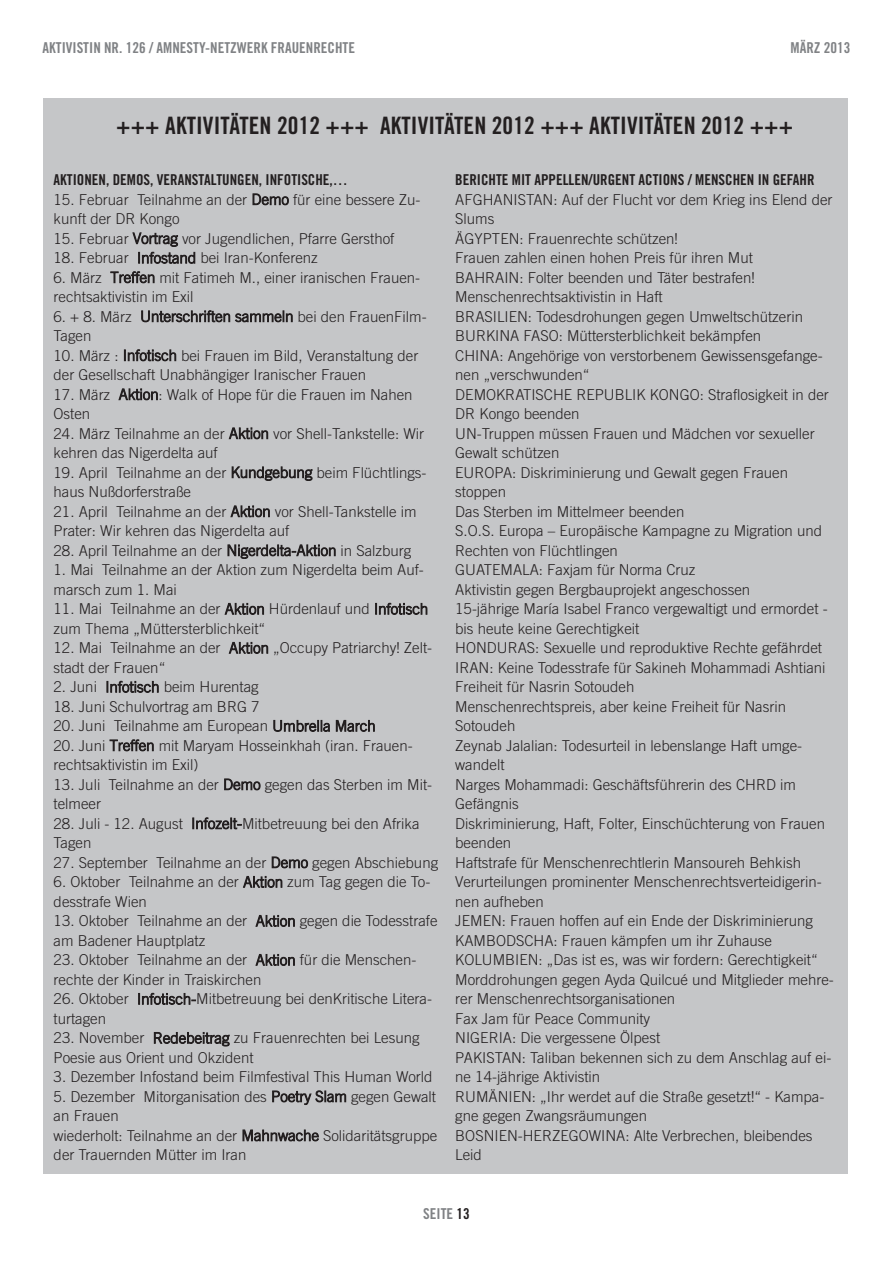
<style>
.page{position:relative;width:893px;height:1263px;background:#fff}
.page>*{position:absolute;margin:0;border:0;box-sizing:border-box;transform-origin:0 0}
.t1{font:24px "Amnesty Trade Gothic Bd Cn 20";letter-spacing:.005em;color:#231f20}
.t2{font:300 15px/19.5px "Amnesty Trade Gothic";color:#231f20}
.t3{font:15px "Amnesty Trade Gothic Bd Cn 20";color:#231f20}
.t4{font:15px "Amnesty Trade Gothic Bd Cn 20";color:#808285}
.s1{color:#231f20}
</style>
<div class="page">
<div style="left:43px;top:98px;width:805px;height:1076px;background:#c5c6c8"></div>
<p class="t4" style="left:43px;top:39px;width:314px">AKTIVISTIN NR. 126 / AMNESTY-NETZWERK FRAUENRECHTE</p>
<p class="t4" style="left:790px;top:39px;width:61px">MÄRZ 2013</p>
<h1 class="t1" style="left:116px;top:112px;width:678px">+++ AKTIVITÄTEN 2012 +++ AKTIVITÄTEN 2012 +++ AKTIVITÄTEN 2012 +++</h1>
<p class="t3" style="left:54px;top:171px;width:296px">AKTIONEN, DEMOS, VERANSTALTUNGEN, INFOTISCHE,…</p>
<p class="t2" style="left:54px;top:191px;width:368px">15. Februar Teilnahme an der Demo für eine bessere Zu&shy;kunft der DR Kongo</p>
<p class="t2" style="left:54px;top:230px;width:342px">15. Februar Vortrag vor Jugendlichen, Pfarre Gersthof</p>
<p class="t2" style="left:54px;top:249px;width:266px">18. Februar Infostand bei Iran-Konferenz</p>
<p class="t2" style="left:54px;top:269px;width:368px">6. März Treffen mit Fatimeh M., einer iranischen Frauen&shy;rechtsaktivistin im Exil</p>
<p class="t2" style="left:54px;top:308px;width:375px">6. + 8. März Unterschriften sammeln bei den FrauenFilm-<br>Tagen</p>
<p class="t2" style="left:54px;top:347px;width:366px">10. März : Infotisch bei Frauen im Bild, Veranstaltung der der Gesellschaft Unabhängiger Iranischer Frauen</p>
<p class="t2" style="left:54px;top:386px;width:360px">17. März Aktion: Walk of Hope für die Frauen im Nahen<br>Osten</p>
<p class="t2" style="left:54px;top:425px;width:372px">24. März Teilnahme an der Aktion vor Shell-Tankstelle: Wir kehren das Nigerdelta auf</p>
<p class="t2" style="left:54px;top:464px;width:374px">19. April Teilnahme an der Kundgebung beim Flüchtlings&shy;haus Nußdorferstraße</p>
<p class="t2" style="left:54px;top:503px;width:365px">21. April Teilnahme an der Aktion vor Shell-Tankstelle im<br>Prater: Wir kehren das Nigerdelta auf</p>
<p class="t2" style="left:54px;top:542px;width:359px">28. April Teilnahme an der Nigerdelta-Aktion in Salzburg</p>
<p class="t2" style="left:54px;top:561px;width:372px">1. Mai Teilnahme an der Aktion zum Nigerdelta beim Auf&shy;marsch zum 1. Mai</p>
<p class="t2" style="left:54px;top:600px;width:376px">11. Mai Teilnahme an der Aktion Hürdenlauf und Infotisch zum Thema „Müttersterblichkeit“</p>
<p class="t2" style="left:54px;top:639px;width:380px">12. Mai Teilnahme an der Aktion „Occupy Patriarchy! Zelt&shy;stadt der Frauen“</p>
<p class="t2" style="left:54px;top:678px;width:206px">2. Juni Infotisch beim Hurentag</p>
<p class="t2" style="left:54px;top:698px;width:207px">18. Juni Schulvortrag am BRG 7</p>
<p class="t2" style="left:54px;top:717px;width:323px">20. Juni Teilnahme am European Umbrella March</p>
<p class="t2" style="left:54px;top:737px;width:361px">20. Juni Treffen mit Maryam Hosseinkhah (iran. Frauen&shy;rechtsaktivistin im Exil)</p>
<p class="t2" style="left:54px;top:776px;width:380px">13. Juli Teilnahme an der Demo gegen das Sterben im Mit&shy;telmeer</p>
<p class="t2" style="left:54px;top:815px;width:367px">28. Juli - 12. August Infozelt-Mitbetreuung bei den Afrika<br>Tagen</p>
<p class="t2" style="left:54px;top:854px;width:386px">27. September Teilnahme an der Demo gegen Abschiebung</p>
<p class="t2" style="left:54px;top:873px;width:378px">6. Oktober Teilnahme an der Aktion zum Tag gegen die To&shy;desstrafe Wien</p>
<p class="t2" style="left:54px;top:912px;width:385px">13. Oktober Teilnahme an der Aktion gegen die Todesstrafe am Badener Hauptplatz</p>
<p class="t2" style="left:54px;top:951px;width:364px">23. Oktober Teilnahme an der Aktion für die Menschen&shy;rechte der Kinder in Traiskirchen</p>
<p class="t2" style="left:54px;top:990px;width:380px">26. Oktober Infotisch-Mitbetreuung bei denKritische Litera&shy;turtagen</p>
<p class="t2" style="left:54px;top:1029px;width:367px">23. November Redebeitrag zu Frauenrechten bei Lesung<br>Poesie aus Orient und Okzident</p>
<p class="t2" style="left:54px;top:1068px;width:380px">3. Dezember Infostand beim Filmfestival This Human World</p>
<p class="t2" style="left:54px;top:1088px;width:385px">5. Dezember Mitorganisation des Poetry Slam gegen Gewalt an Frauen<br>wiederholt: Teilnahme an der Mahnwache Solidaritätsgruppe der Trauernden Mütter im Iran</p>
<p class="t3" style="left:455px;top:171px;width:361px">BERICHTE MIT APPELLEN/URGENT ACTIONS / MENSCHEN IN GEFAHR</p>
<p class="t2" style="left:455px;top:191px;width:380px">AFGHANISTAN: Auf der Flucht vor dem Krieg ins Elend der Slums<br>ÄGYPTEN: Frauenrechte schützen!<br>Frauen zahlen einen hohen Preis für ihren Mut<br>BAHRAIN: Folter beenden und Täter bestrafen!<br>Menschenrechtsaktivistin in Haft<br>BRASILIEN: Todesdrohungen gegen Umweltschützerin BURKINA FASO: Müttersterblichkeit bekämpfen<br>CHINA: Angehörige von verstorbenem Gewissensgefange&shy;nen „verschwunden“<br>DEMOKRATISCHE REPUBLIK KONGO: Straflosigkeit in der DR Kongo beenden<br>UN-Truppen müssen Frauen und Mädchen vor sexueller Gewalt schützen<br>EUROPA: Diskriminierung und Gewalt gegen Frauen stoppen<br>Das Sterben im Mittelmeer beenden<br>S.O.S. Europa – Europäische Kampagne zu Migration und Rechten von Flüchtlingen<br>GUATEMALA: Faxjam für Norma Cruz<br>Aktivistin gegen Bergbauprojekt angeschossen<br>15-jährige María Isabel Franco vergewaltigt und ermordet - bis heute keine Gerechtigkeit<br>HONDURAS: Sexuelle und reproduktive Rechte gefährdet IRAN: Keine Todesstrafe für Sakineh Mohammadi Ashtiani Freiheit für Nasrin Sotoudeh<br>Menschenrechtspreis, aber keine Freiheit für Nasrin Sotoudeh<br>Zeynab Jalalian: Todesurteil in lebenslange Haft umge&shy;wandelt<br>Narges Mohammadi: Geschäftsführerin des CHRD im Gefängnis<br>Diskriminierung, Haft, Folter, Einschüchterung von Frauen beenden<br>Haftstrafe für Menschenrechtlerin Mansoureh Behkish Verurteilungen prominenter Menschenrechtsverteidigerin&shy;nen aufheben<br>JEMEN: Frauen hoffen auf ein Ende der Diskriminierung KAMBODSCHA: Frauen kämpfen um ihr Zuhause KOLUMBIEN: „Das ist es, was wir fordern: Gerechtigkeit“ Morddrohungen gegen Ayda Quilcué und Mitglieder mehre&shy;rer Menschenrechtsorganisationen<br>Fax Jam für Peace Community<br>NIGERIA: Die vergessene Ölpest<br>PAKISTAN: Taliban bekennen sich zu dem Anschlag auf ei&shy;ne 14-jährige Aktivistin<br>RUMÄNIEN: „Ihr werdet auf die Straße gesetzt!“ - Kampa&shy;gne gegen Zwangsräumungen<br>BOSNIEN-HERZEGOWINA: Alte Verbrechen, bleibendes Leid</p>
<p class="t4" style="left:423px;top:1204px;width:48px">SEITE <span class="s1">13</span></p>
</div>
